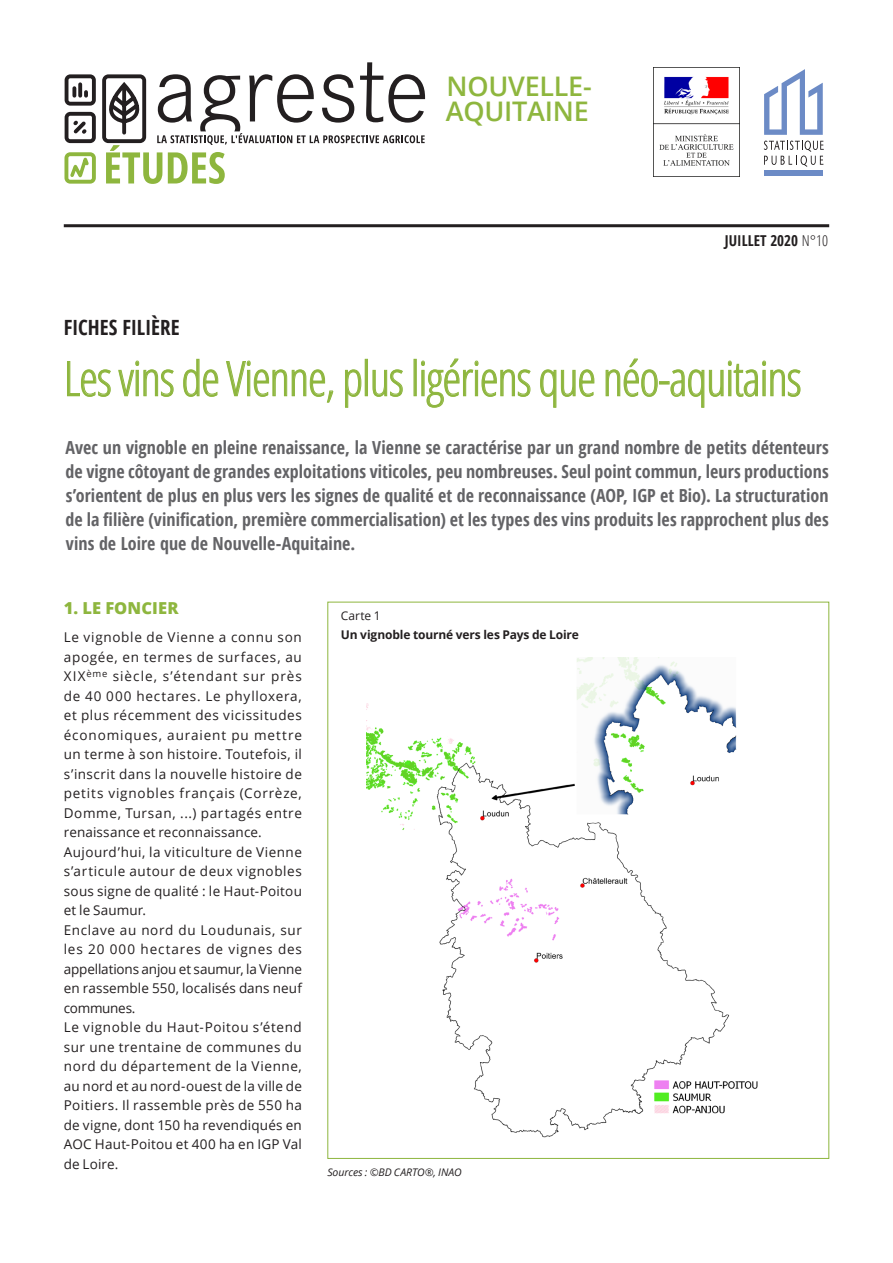
<style>
.page{position:relative;width:893px;height:1263px;background:#fff}
.page>*{position:absolute;margin:0;border:0;box-sizing:border-box;transform-origin:0 0}
.ETUDES_TitrePubli{font:300 condensed 48px "Open Sans";letter-spacing:-.025em;color:#8eb63e}
.t1{font:600 27px/25.5px "Open Sans";letter-spacing:-.01em;color:#8eb63e}
.ETUDES_Surtitre{font:700 condensed 21px "Open Sans";letter-spacing:-.01em;color:#231f20}
.t2{font:700 condensed 18px/24px "Open Sans";letter-spacing:.005em;color:#636366;text-align:justify}
.ETUDES_FF_TitreChapi{font:800 16.5px "Open Sans";letter-spacing:.005em;color:#8eb63e}
.t3{font:700 condensed 15px "Open Sans";color:#231f20}
.ETUDES_Texte{font:13.5px/19.5px "Open Sans";letter-spacing:.015em;color:#231f20;text-align:justify}
.ETUDES_TitreFigures{font:700 12px "Open Sans";letter-spacing:-.01em;color:#231f20}
.ETUDES_NumFigures{font:12px "Open Sans";letter-spacing:-.005em;color:#231f20}
.ETUDES_Sources{font:italic 10.5px "Open Sans";letter-spacing:-.005em;color:#231f20}
.s1{font-weight:300}
</style>
<div class="page">
<svg style="left:64px;top:62px;width:361px;height:122px"></svg>
<hr style="left:64px;top:224px;width:765px;height:3px;background:#231f20">
<img style="left:653px;top:67px;width:86px;height:110px">
<div style="left:764px;top:170px;width:59px;height:6px;background:#6c8bc6"></div>
<svg style="left:764px;top:141px;width:60px;height:26px"></svg>
<svg style="left:764px;top:69px;width:59px;height:66px"></svg>
<svg style="left:67px;top:361px;width:44px;height:36px"></svg>
<svg style="left:118px;top:361px;width:56px;height:36px"></svg>
<svg style="left:183px;top:359px;width:35px;height:38px"></svg>
<svg style="left:226px;top:361px;width:107px;height:41px"></svg>
<svg style="left:345px;top:369px;width:16px;height:39px"></svg>
<div style="left:365px;top:359px;width:3px;height:37px;border:1px solid #8eb63e"></div>
<svg style="left:373px;top:369px;width:30px;height:28px"></svg>
<svg style="left:421px;top:359px;width:110px;height:49px"></svg>
<svg style="left:540px;top:369px;width:54px;height:39px"></svg>
<svg style="left:606px;top:359px;width:194px;height:49px"></svg>
<img style="left:367px;top:657px;width:391px;height:481px">
<h2 class="t1" style="left:446px;top:73px;width:147px">NOUVELLE-<br>AQUITAINE</h2>
<p class="t3" style="left:725px;top:230px;width:105px">JUILLET 2020 <span class="s1">N°10</span></p>
<p class="ETUDES_Surtitre" style="left:64px;top:313px;width:118px">FICHES FILIÈRE</p>
<p class="ETUDES_TitrePubli" style="left:64px;top:346px;width:739px">Les vins de Vienne, plus ligériens que néo-aquitains</p>
<p class="t2" style="left:66px;top:435px;width:765px">Avec un vignoble en pleine renaissance, la Vienne se caractérise par un grand nombre de petits détenteurs de vigne côtoyant de grandes exploitations viticoles, peu nombreuses. Seul point commun, leurs productions s’orientent de plus en plus vers les signes de qualité et de reconnaissance (AOP, IGP et Bio). La structuration de la filière (vinification, première commercialisation) et les types des vins produits les rapprochent plus des vins de Loire que de Nouvelle-Aquitaine.</p>
<p class="ETUDES_FF_TitreChapi" style="left:64px;top:596px;width:116px">1. LE FONCIER</p>
<p class="ETUDES_Texte" style="left:64px;top:627px;width:240px">Le vignoble de Vienne a connu son apogée, en termes de surfaces, au XIX<sup>ème</sup> siècle, s’étendant sur près de 40 000 hectares. Le phylloxera, et plus récemment des vicissitudes économiques, auraient pu mettre un terme à son histoire. Toutefois, il s’inscrit dans la nouvelle histoire de petits vignobles français (Corrèze, Domme, Tursan, ...) partagés entre renaissance et reconnaissance.</p>
<p class="ETUDES_Texte" style="left:64px;top:842px;width:240px">Aujourd’hui, la viticulture de Vienne s’articule autour de deux vignobles sous signe de qualité : le Haut-Poitou et le Saumur.</p>
<p class="ETUDES_Texte" style="left:64px;top:920px;width:240px">Enclave au nord du Loudunais, sur les 20 000 hectares de vignes des appellations anjou et saumur, la Vienne en rassemble 550, localisés dans neuf communes.</p>
<p class="ETUDES_Texte" style="left:64px;top:1017px;width:240px">Le vignoble du Haut-Poitou s’étend sur une trentaine de communes du nord du département de la Vienne, au nord et au nord-ouest de la ville de Poitiers. Il rassemble près de 550 ha de vigne, dont 150 ha revendiqués en AOC Haut-Poitou et 400 ha en IGP Val de Loire.</p>
<p class="ETUDES_NumFigures" style="left:341px;top:608px;width:41px">Carte 1</p>
<p class="ETUDES_TitreFigures" style="left:341px;top:626px;width:240px">Un vignoble tourné vers les Pays de Loire</p>
<p class="ETUDES_Sources" style="left:327px;top:1165px;width:136px">Sources : ©BD CARTO®, INAO</p>
</div>
